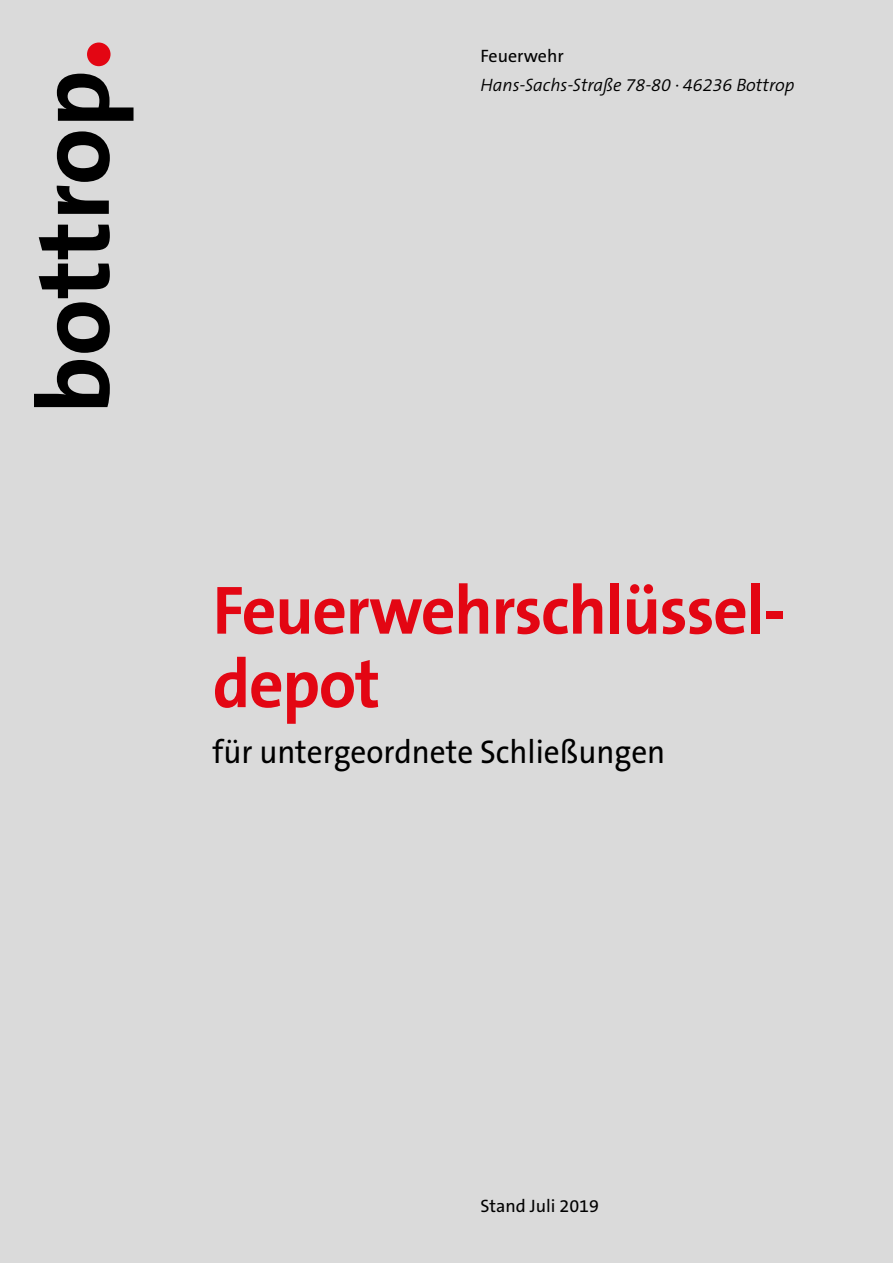
<style>
.page{position:relative;width:893px;height:1263px;background:#dadada}
.page>*{position:absolute;margin:0;border:0;box-sizing:border-box;transform-origin:0 0}
.t1{font:700 69px/73.5px "The Sans B Plus W7";letter-spacing:-.02em;color:#e30613}
.t2{font:33px "The Sans B Plus W5 Plain";color:#000;scale:.95 1}
.t3{font:italic 300 18px "The Sans B Plus W4";color:#000}
.t4{font:18px "The Sans B Plus W5 Plain";color:#000}
</style>
<div class="page">
<svg style="left:34px;top:360px;width:76px;height:47px"></svg>
<svg style="left:39px;top:225px;width:71px;height:128px"></svg>
<svg style="left:56px;top:131px;width:54px;height:83px"></svg>
<svg style="left:57px;top:74px;width:77px;height:47px"></svg>
<div style="left:87px;top:43px;width:24px;height:23px;background:#e30613;border-radius:50%"></div>
<p class="t4" style="left:480px;top:45px;width:85px">Feuerwehr</p>
<p class="t3" style="left:480px;top:74px;width:315px">Hans-Sachs-Straße 78-80 · 46236 Bottrop</p>
<h1 class="t1" style="left:213px;top:574px;width:575px">Feuerwehrschlüssel&shy;depot</h1>
<h2 class="t2" style="left:213px;top:730px;width:478px">für untergeordnete Schließungen</h2>
<p class="t4" style="left:480px;top:1194px;width:120px">Stand Juli 2019</p>
</div>
